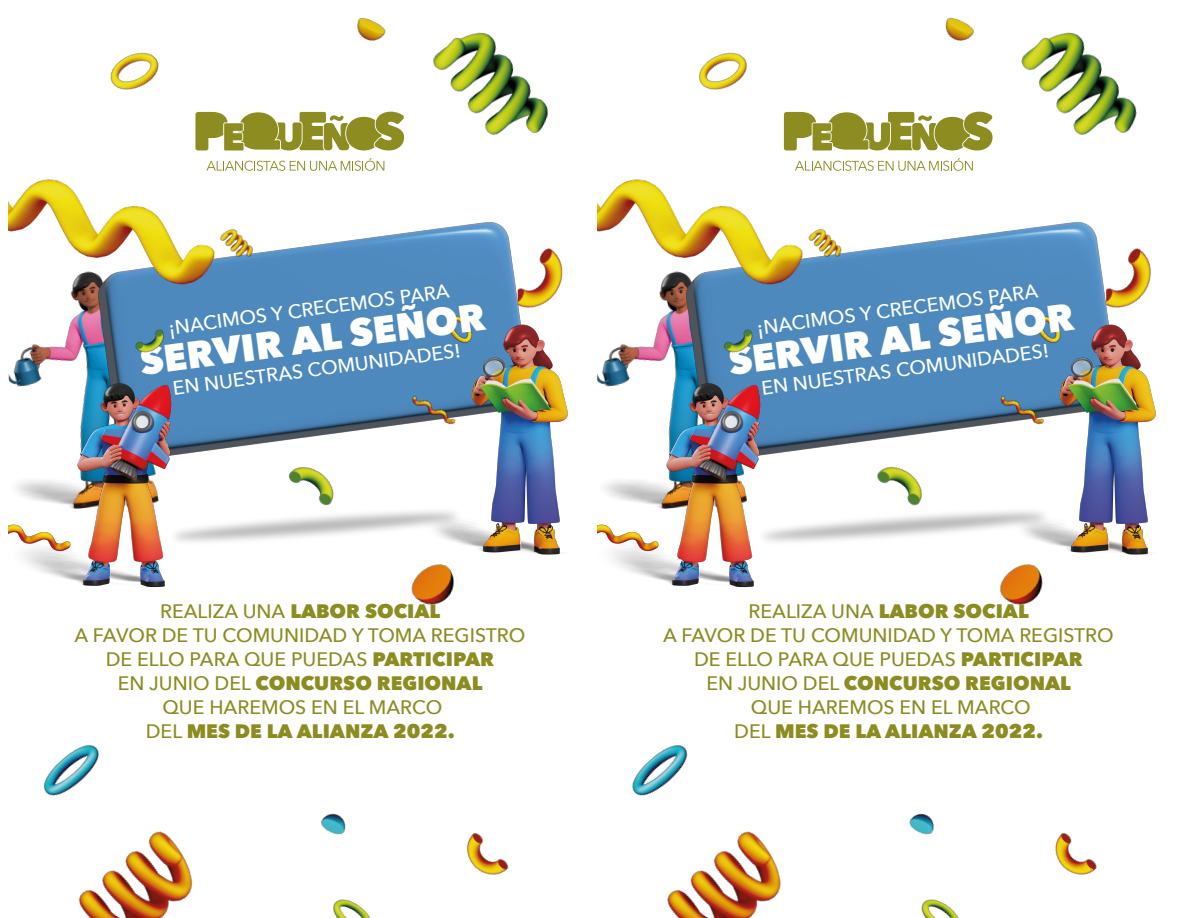
<style>
.page{position:relative;width:1188px;height:918px;background:#fff}
.page>*{position:absolute;margin:0;border:0;box-sizing:border-box;transform-origin:0 0}
.t1{font:800 38.1px "Avenir Next";color:#fff}
.t2{font:500 19.5px/24px "Avenir Next";color:#8c8c21;text-align:center}
.t3{font:500 19.5px "Avenir Next";color:#fff}
.s1{font-weight:800}
</style>
<div class="page">
<img style="left:529px;top:248px;width:34px;height:55px">
<img style="left:212px;top:222px;width:317px;height:228px">
<img style="left:321px;top:813px;width:25px;height:22px">
<img style="left:404px;top:32px;width:145px;height:106px">
<img style="left:466px;top:832px;width:43px;height:43px">
<img style="left:52px;top:744px;width:47px;height:26px">
<img style="left:333px;top:899px;width:37px;height:19px">
<img style="left:9px;top:52px;width:282px;height:363px">
<svg style="left:206px;top:158px;width:178px;height:13px"></svg>
<svg style="left:195px;top:112px;width:209px;height:38px"></svg>
<img style="left:271px;top:443px;width:83px;height:7px">
<img style="left:212px;top:466px;width:203px;height:76px">
<img style="left:9px;top:352px;width:203px;height:235px">
<img style="left:9px;top:476px;width:72px;height:108px">
<img style="left:357px;top:17px;width:29px;height:24px">
<img style="left:415px;top:303px;width:153px;height:252px">
<img style="left:43px;top:770px;width:150px;height:148px">
<img style="left:411px;top:552px;width:56px;height:53px">
<img style="left:434px;top:303px;width:52px;height:53px">
<img style="left:395px;top:368px;width:78px;height:79px">
<img style="left:124px;top:316px;width:50px;height:50px">
<svg style="left:485px;top:360px;width:17px;height:15px"></svg>
<img style="left:1117px;top:248px;width:34px;height:55px">
<img style="left:800px;top:222px;width:317px;height:228px">
<img style="left:909px;top:813px;width:25px;height:22px">
<img style="left:1021px;top:32px;width:116px;height:103px">
<img style="left:1055px;top:832px;width:42px;height:43px">
<img style="left:640px;top:744px;width:48px;height:26px">
<img style="left:921px;top:899px;width:38px;height:19px">
<img style="left:597px;top:52px;width:282px;height:363px">
<svg style="left:795px;top:158px;width:178px;height:13px"></svg>
<svg style="left:784px;top:112px;width:209px;height:38px"></svg>
<img style="left:859px;top:443px;width:83px;height:7px">
<img style="left:800px;top:466px;width:203px;height:76px">
<img style="left:597px;top:352px;width:203px;height:235px">
<img style="left:597px;top:476px;width:73px;height:108px">
<img style="left:945px;top:17px;width:29px;height:24px">
<img style="left:1003px;top:303px;width:153px;height:252px">
<img style="left:632px;top:770px;width:149px;height:148px">
<img style="left:999px;top:552px;width:56px;height:53px">
<img style="left:1022px;top:303px;width:52px;height:53px">
<img style="left:983px;top:368px;width:79px;height:79px">
<img style="left:712px;top:316px;width:51px;height:50px">
<svg style="left:1073px;top:360px;width:18px;height:15px"></svg>
<p class="t3" style="left:166px;top:313px;width:285px;rotate:-8deg">¡NACIMOS Y CRECEMOS PARA</p>
<p class="t3" style="left:171px;top:373px;width:291px;rotate:-8deg">EN NUESTRAS COMUNIDADES!</p>
<h1 class="t1" style="left:137px;top:340px;width:349px;rotate:-8deg">SERVIR AL SEÑOR</h1>
<p class="t2" style="left:75px;top:598px;width:452px">REALIZA UNA <span class="s1">LABOR SOCIAL<br></span>A FAVOR DE TU COMUNIDAD Y TOMA REGISTRO<br>DE ELLO PARA QUE PUEDAS <span class="s1">PARTICIPAR<br></span>EN JUNIO DEL <span class="s1">CONCURSO REGIONAL<br></span>QUE HAREMOS EN EL MARCO<br>DEL <span class="s1">MES DE LA ALIANZA 2022.</span></p>
<p class="t3" style="left:755px;top:313px;width:285px;rotate:-8deg">¡NACIMOS Y CRECEMOS PARA</p>
<p class="t3" style="left:759px;top:373px;width:291px;rotate:-8deg">EN NUESTRAS COMUNIDADES!</p>
<h1 class="t1" style="left:726px;top:340px;width:349px;rotate:-8deg">SERVIR AL SEÑOR</h1>
<p class="t2" style="left:663px;top:598px;width:452px">REALIZA UNA <span class="s1">LABOR SOCIAL<br></span>A FAVOR DE TU COMUNIDAD Y TOMA REGISTRO<br>DE ELLO PARA QUE PUEDAS <span class="s1">PARTICIPAR<br></span>EN JUNIO DEL <span class="s1">CONCURSO REGIONAL<br></span>QUE HAREMOS EN EL MARCO<br>DEL <span class="s1">MES DE LA ALIANZA 2022.</span></p>
</div>
